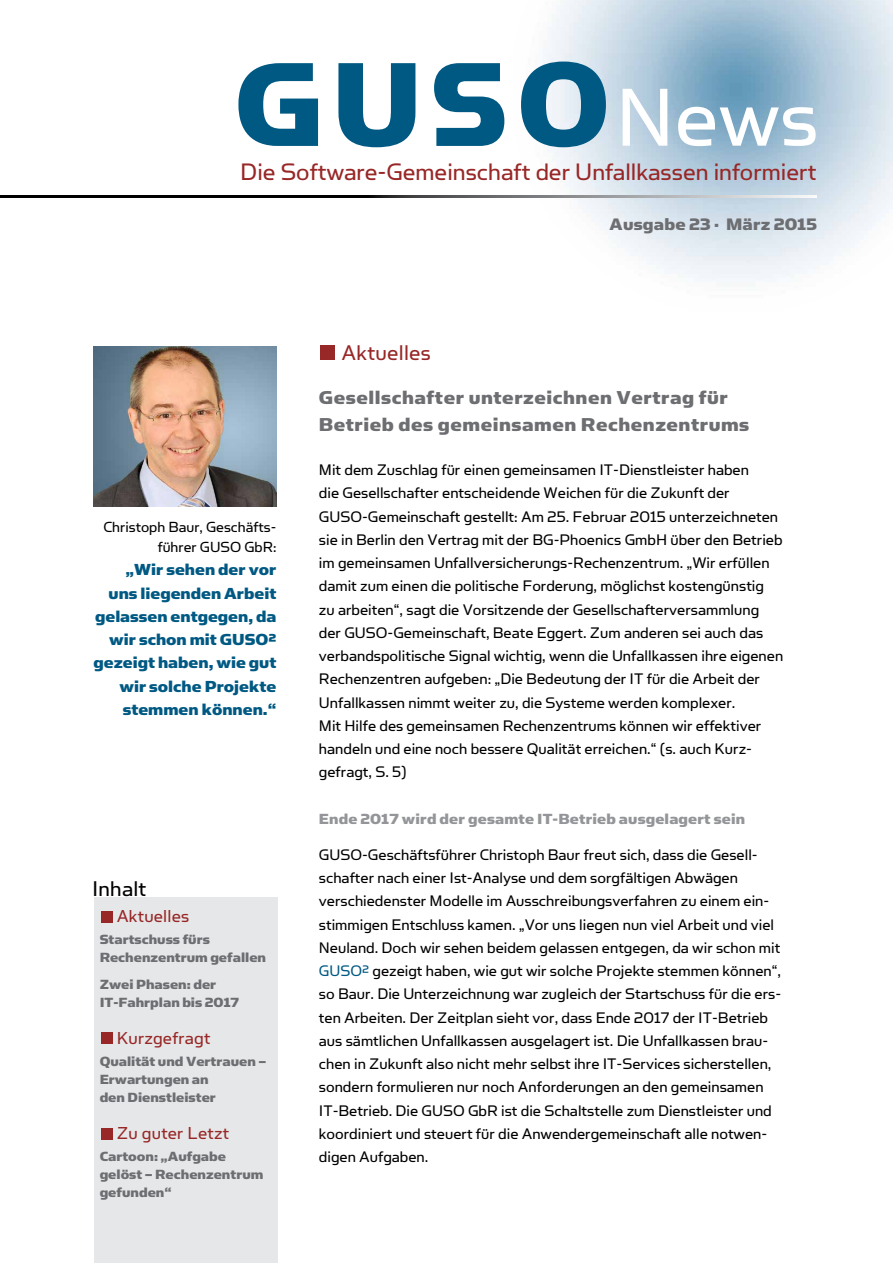
<style>
.page{position:relative;width:893px;height:1263px;background:#fff}
.page>*{position:absolute;margin:0;border:0;box-sizing:border-box;transform-origin:0 0}
.t1{font:134.55px "Simian Display Chimpanzee";color:#005983;scale:.96 1}
.t2{font:92.55px "Simian Text Orangutan";color:#fff}
.t3{font:26.85px "Simian Text Orangutan";color:#982727}
.t4{font:24px "Simian Text Orangutan";letter-spacing:.01em;color:#982727}
.t5{font:24px "Simian Text Orangutan";letter-spacing:.01em;color:#000}
.t6{font:21px/27px "Simian Text Chimpanzee";letter-spacing:.025em;color:#6d6e71}
.t7{font:19.5px "Simian Text Orangutan";letter-spacing:.01em;color:#982727}
.t8{font:18.75px "Simian Text Chimpanzee";letter-spacing:.01em;color:#6d6e71}
.t9{font:18px/23.2px "Simian Text Chimpanzee";color:#005983;text-align:right}
.t10{font:17.25px/23.2px "Simian Text Orangutan";color:#000}
.t11{font:16.5px "Simian Text Chimpanzee";letter-spacing:.01em;color:#939598}
.t12{font:16.5px/19.5px "Simian Text Orangutan";color:#000;text-align:right}
.t13{font:15px/18px "Simian Text Chimpanzee";color:#6d6e71}
.s1{color:#005983}
</style>
<div class="page">
<img style="left:539px;top:0;width:354px;height:286px">
<hr style="left:0;top:195px;width:369px;height:3px;background:#000">
<svg style="left:369px;top:195px;width:448px;height:3px"></svg>
<div style="left:320px;top:345px;width:15px;height:14px;background:#982727"></div>
<div style="left:94px;top:897px;width:184px;height:366px;background:#e6e7e8"></div>
<div style="left:101px;top:911px;width:11px;height:11px;background:#982727"></div>
<div style="left:101px;top:1033px;width:11px;height:11px;background:#982727"></div>
<div style="left:101px;top:1128px;width:11px;height:11px;background:#982727"></div>
<img style="left:94px;top:346px;width:182px;height:160px">
<h1 class="t1" style="left:234px;top:30px;width:393px">GUSO</h1>
<h2 class="t2" style="left:615px;top:66px;width:205px">News</h2>
<h3 class="t3" style="left:240px;top:157px;width:578px">Die Software-Gemeinschaft der Unfallkassen informiert</h3>
<p class="t8" style="left:610px;top:213px;width:209px">Ausgabe 23 · März 2015</p>
<p class="t12" style="left:103px;top:517px;width:175px">Christoph Baur, Geschäfts&shy;führer GUSO GbR:</p>
<p class="t9" style="left:94px;top:558px;width:184px">„Wir sehen der vor uns liegenden Arbeit gelassen entgegen, da wir schon mit GUSO² gezeigt haben, wie gut wir solche Projekte stemmen können.“</p>
<h3 class="t5" style="left:92px;top:876px;width:56px">Inhalt</h3>
<p class="t7" style="left:117px;top:905px;width:74px">Aktuelles</p>
<p class="t13" style="left:100px;top:930px;width:168px">Startschuss fürs<br>Rechenzentrum gefallen</p>
<p class="t13" style="left:100px;top:975px;width:141px">Zwei Phasen: der<br>IT-Fahrplan bis 2017</p>
<p class="t7" style="left:117px;top:1027px;width:95px">Kurzgefragt</p>
<p class="t13" style="left:100px;top:1052px;width:168px">Qualität und Vertrauen –<br>Erwartungen an<br>den Dienstleister</p>
<p class="t7" style="left:117px;top:1122px;width:114px">Zu guter Letzt</p>
<p class="t13" style="left:100px;top:1147px;width:165px">Cartoon: „Aufgabe gelöst – Rechenzentrum gefunden“</p>
<h3 class="t4" style="left:341px;top:339px;width:91px">Aktuelles</h3>
<p class="t6" style="left:319px;top:383px;width:432px">Gesellschafter unterzeichnen Vertrag für<br>Betrieb des gemeinsamen Rechenzentrums</p>
<p class="t10" style="left:319px;top:458px;width:466px">Mit dem Zuschlag für einen gemeinsamen IT-Dienstleister haben<br>die Gesellschafter entscheidende Weichen für die Zukunft der GUSO-Gemeinschaft gestellt: Am 25. Februar 2015 unterzeichneten sie in Berlin den Vertrag mit der BG-Phoenics GmbH über den Betrieb im gemeinsamen Unfallversicherungs-Rechenzentrum. „Wir erfüllen damit zum einen die politische Forderung, möglichst kostengünstig zu arbeiten“, sagt die Vorsitzende der Gesellschafterversammlung der GUSO-Gemeinschaft, Beate Eggert. Zum anderen sei auch das verbandspolitische Signal wichtig, wenn die Unfallkassen ihre eigenen Rechenzentren aufgeben: „Die Bedeutung der IT für die Arbeit der Unfallkassen nimmt weiter zu, die Systeme werden komplexer.<br>Mit Hilfe des gemeinsamen Rechenzentrums können wir effektiver handeln und eine noch bessere Qualität erreichen.“ (s. auch Kurz&shy;gefragt, S. 5)</p>
<p class="t11" style="left:319px;top:809px;width:428px">Ende 2017 wird der gesamte IT-Betrieb ausgelagert sein</p>
<p class="t10" style="left:319px;top:843px;width:464px">GUSO-Geschäftsführer Christoph Baur freut sich, dass die Gesell&shy;schafter nach einer Ist-Analyse und dem sorgfältigen Abwägen verschiedenster Modelle im Ausschreibungsverfahren zu einem ein&shy;stimmigen Entschluss kamen. „Vor uns liegen nun viel Arbeit und viel Neuland. Doch wir sehen beidem gelassen entgegen, da wir schon mit <span class="s1">GUSO²</span> gezeigt haben, wie gut wir solche Projekte stemmen können“, so Baur. Die Unterzeichnung war zugleich der Startschuss für die ers&shy;ten Arbeiten. Der Zeitplan sieht vor, dass Ende 2017 der IT-Betrieb aus sämtlichen Unfallkassen ausgelagert ist. Die Unfallkassen brau&shy;chen in Zukunft also nicht mehr selbst ihre IT-Services sicherstellen, sondern formulieren nur noch Anforderungen an den gemeinsamen IT-Betrieb. Die GUSO GbR ist die Schaltstelle zum Dienstleister und koordiniert und steuert für die Anwendergemeinschaft alle notwen&shy;digen Aufgaben.</p>
</div>
